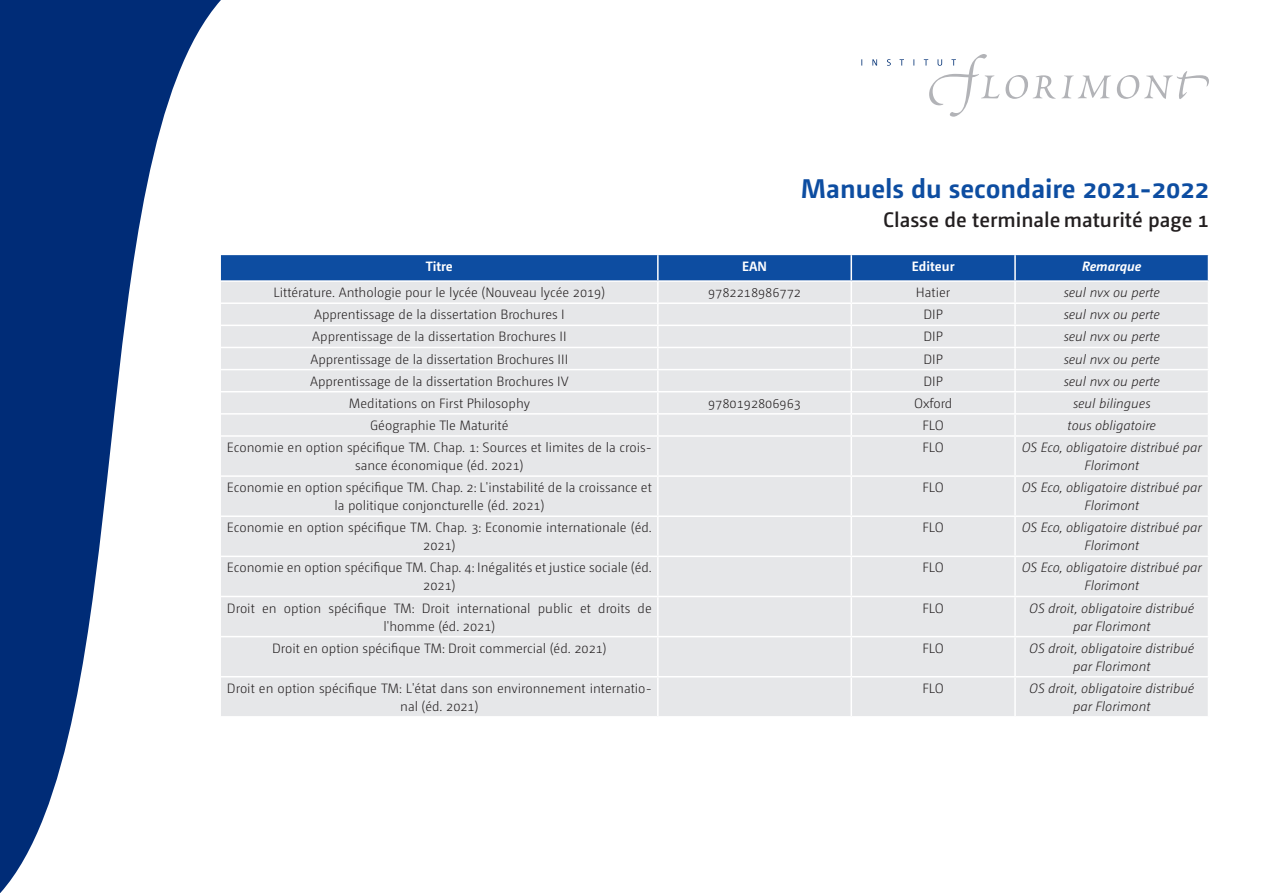
<style>
.page{position:relative;width:1263px;height:893px;background:#fff}
.page>*{position:absolute;margin:0;border:0;box-sizing:border-box;transform-origin:0 0}
.t1{font:700 27px "Camingo Dos Pro";color:#0d4da1}
.t2{font:600 21px "Camingo Dos Pro";color:#231f20}
.corps_de_texte_ok{font:300 13.5px/18px "Camingo Dos Pro";color:#231f20;text-align:center}
.corps_de_texte_ok-2{font:italic 300 13.5px/18px "Camingo Dos Pro";color:#231f20;text-align:center}
.corps_de_texte_ok-3{font:700 13.5px "Camingo Dos Pro";color:#fff}
.corps_de_texte_ok-4{font:italic 700 13.5px "Camingo Dos Pro";color:#fff}
</style>
<div class="page">
<svg style="left:861px;top:54px;width:348px;height:63px"></svg>
<svg style="left:0;top:0;width:221px;height:893px"></svg>
<div style="left:221px;top:437px;width:987px;height:279px;background:#e6e7e9"></div>
<svg style="left:221px;top:255px;width:988px;height:180px;background:#c9d2e0"></svg>
<hr style="left:657px;top:437px;width:2px;height:38px;background:#fff">
<hr style="left:850px;top:437px;width:2px;height:38px;background:#fff">
<hr style="left:1014px;top:437px;width:2px;height:38px;background:#fff">
<hr style="left:221px;top:475px;width:437px;height:2px;background:#fff">
<hr style="left:658px;top:475px;width:193px;height:2px;background:#fff">
<hr style="left:657px;top:477px;width:2px;height:38px;background:#fff">
<hr style="left:851px;top:475px;width:164px;height:2px;background:#fff">
<hr style="left:850px;top:477px;width:2px;height:38px;background:#fff">
<hr style="left:1015px;top:475px;width:194px;height:2px;background:#fff">
<hr style="left:1014px;top:477px;width:2px;height:38px;background:#fff">
<hr style="left:221px;top:515px;width:437px;height:2px;background:#fff">
<hr style="left:658px;top:515px;width:193px;height:2px;background:#fff">
<hr style="left:657px;top:517px;width:2px;height:39px;background:#fff">
<hr style="left:851px;top:515px;width:164px;height:2px;background:#fff">
<hr style="left:850px;top:517px;width:2px;height:39px;background:#fff">
<hr style="left:1015px;top:515px;width:194px;height:2px;background:#fff">
<hr style="left:1014px;top:517px;width:2px;height:39px;background:#fff">
<hr style="left:221px;top:556px;width:437px;height:1px;background:#fff">
<hr style="left:658px;top:556px;width:193px;height:1px;background:#fff">
<hr style="left:657px;top:557px;width:2px;height:39px;background:#fff">
<hr style="left:851px;top:556px;width:164px;height:1px;background:#fff">
<hr style="left:850px;top:557px;width:2px;height:39px;background:#fff">
<hr style="left:1015px;top:556px;width:194px;height:1px;background:#fff">
<hr style="left:1014px;top:557px;width:2px;height:39px;background:#fff">
<hr style="left:221px;top:596px;width:437px;height:1px;background:#fff">
<hr style="left:658px;top:596px;width:193px;height:1px;background:#fff">
<hr style="left:657px;top:597px;width:2px;height:39px;background:#fff">
<hr style="left:851px;top:596px;width:164px;height:1px;background:#fff">
<hr style="left:850px;top:597px;width:2px;height:39px;background:#fff">
<hr style="left:1015px;top:596px;width:194px;height:1px;background:#fff">
<hr style="left:1014px;top:597px;width:2px;height:39px;background:#fff">
<hr style="left:221px;top:636px;width:437px;height:1px;background:#fff">
<hr style="left:658px;top:636px;width:193px;height:1px;background:#fff">
<hr style="left:657px;top:637px;width:2px;height:39px;background:#fff">
<hr style="left:851px;top:636px;width:164px;height:1px;background:#fff">
<hr style="left:850px;top:637px;width:2px;height:39px;background:#fff">
<hr style="left:1015px;top:636px;width:194px;height:1px;background:#fff">
<hr style="left:1014px;top:637px;width:2px;height:39px;background:#fff">
<hr style="left:221px;top:676px;width:437px;height:1px;background:#fff">
<hr style="left:658px;top:676px;width:193px;height:1px;background:#fff">
<hr style="left:657px;top:677px;width:2px;height:39px;background:#fff">
<hr style="left:851px;top:676px;width:164px;height:1px;background:#fff">
<hr style="left:850px;top:677px;width:2px;height:39px;background:#fff">
<hr style="left:1015px;top:676px;width:194px;height:1px;background:#fff">
<hr style="left:1014px;top:677px;width:2px;height:39px;background:#fff">
<h1 class="t1" style="left:801px;top:172px;width:410px">Manuels du secondaire 2021-2022</h1>
<p class="t2" style="left:883px;top:207px;width:327px">Classe de terminale maturité page 1</p>
<p class="corps_de_texte_ok-3" style="left:426px;top:258px;width:29px">Titre</p>
<p class="corps_de_texte_ok-3" style="left:742px;top:258px;width:26px">EAN</p>
<p class="corps_de_texte_ok-3" style="left:912px;top:258px;width:44px">Editeur</p>
<p class="corps_de_texte_ok-4" style="left:1082px;top:258px;width:61px">Remarque</p>
<p class="corps_de_texte_ok" style="left:274px;top:284px;width:333px">Littérature. Anthologie pour le lycée (Nouveau lycée 2019)</p>
<p class="corps_de_texte_ok" style="left:708px;top:284px;width:95px">9782218986772</p>
<p class="corps_de_texte_ok" style="left:916px;top:284px;width:36px">Hatier</p>
<p class="corps_de_texte_ok-2" style="left:1064px;top:284px;width:98px">seul nvx ou perte</p>
<p class="corps_de_texte_ok" style="left:314px;top:306px;width:252px">Apprentissage de la dissertation Brochures I</p>
<p class="corps_de_texte_ok" style="left:923px;top:306px;width:21px">DIP</p>
<p class="corps_de_texte_ok-2" style="left:1064px;top:306px;width:98px">seul nvx ou perte</p>
<p class="corps_de_texte_ok" style="left:312px;top:328px;width:256px">Apprentissage de la dissertation Brochures II</p>
<p class="corps_de_texte_ok" style="left:923px;top:328px;width:21px">DIP</p>
<p class="corps_de_texte_ok-2" style="left:1064px;top:328px;width:98px">seul nvx ou perte</p>
<p class="corps_de_texte_ok" style="left:310px;top:350px;width:259px">Apprentissage de la dissertation Brochures III</p>
<p class="corps_de_texte_ok" style="left:923px;top:350px;width:21px">DIP</p>
<p class="corps_de_texte_ok-2" style="left:1064px;top:350px;width:98px">seul nvx ou perte</p>
<p class="corps_de_texte_ok" style="left:310px;top:372px;width:260px">Apprentissage de la dissertation Brochures IV</p>
<p class="corps_de_texte_ok" style="left:923px;top:372px;width:21px">DIP</p>
<p class="corps_de_texte_ok-2" style="left:1064px;top:372px;width:98px">seul nvx ou perte</p>
<p class="corps_de_texte_ok" style="left:349px;top:394px;width:183px">Meditations on First Philosophy</p>
<p class="corps_de_texte_ok" style="left:708px;top:394px;width:95px">9780192806963</p>
<p class="corps_de_texte_ok" style="left:914px;top:394px;width:40px">Oxford</p>
<p class="corps_de_texte_ok-2" style="left:1073px;top:394px;width:79px">seul bilingues</p>
<p class="corps_de_texte_ok" style="left:370px;top:416px;width:140px">Géographie Tle Maturité</p>
<p class="corps_de_texte_ok" style="left:922px;top:416px;width:23px">FLO</p>
<p class="corps_de_texte_ok-2" style="left:1068px;top:416px;width:90px">tous obligatoire</p>
<p class="corps_de_texte_ok" style="left:227px;top:438px;width:426px">Economie en option spécifique TM. Chap. 1: Sources et limites de la crois&shy;sance économique (éd. 2021)</p>
<p class="corps_de_texte_ok" style="left:922px;top:438px;width:23px">FLO</p>
<p class="corps_de_texte_ok-2" style="left:1022px;top:438px;width:181px">OS Eco, obligatoire distribué par<br>Florimont</p>
<p class="corps_de_texte_ok" style="left:227px;top:479px;width:426px">Economie en option spécifique TM. Chap. 2: L'instabilité de la croissance et la politique conjoncturelle (éd. 2021)</p>
<p class="corps_de_texte_ok" style="left:922px;top:479px;width:23px">FLO</p>
<p class="corps_de_texte_ok-2" style="left:1022px;top:479px;width:181px">OS Eco, obligatoire distribué par<br>Florimont</p>
<p class="corps_de_texte_ok" style="left:227px;top:519px;width:426px">Economie en option spécifique TM. Chap. 3: Economie internationale (éd.<br>2021)</p>
<p class="corps_de_texte_ok" style="left:922px;top:519px;width:23px">FLO</p>
<p class="corps_de_texte_ok-2" style="left:1022px;top:519px;width:181px">OS Eco, obligatoire distribué par<br>Florimont</p>
<p class="corps_de_texte_ok" style="left:227px;top:559px;width:426px">Economie en option spécifique TM. Chap. 4: Inégalités et justice sociale (éd.<br>2021)</p>
<p class="corps_de_texte_ok" style="left:922px;top:559px;width:23px">FLO</p>
<p class="corps_de_texte_ok-2" style="left:1022px;top:559px;width:181px">OS Eco, obligatoire distribué par<br>Florimont</p>
<p class="corps_de_texte_ok" style="left:227px;top:599px;width:426px">Droit en option spécifique TM: Droit international public et droits de l'homme (éd. 2021)</p>
<p class="corps_de_texte_ok" style="left:922px;top:599px;width:23px">FLO</p>
<p class="corps_de_texte_ok-2" style="left:1029px;top:599px;width:167px">OS droit, obligatoire distribué par Florimont</p>
<p class="corps_de_texte_ok" style="left:272px;top:639px;width:336px">Droit en option spécifique TM: Droit commercial (éd. 2021)</p>
<p class="corps_de_texte_ok" style="left:922px;top:639px;width:23px">FLO</p>
<p class="corps_de_texte_ok-2" style="left:1029px;top:639px;width:167px">OS droit, obligatoire distribué par Florimont</p>
<p class="corps_de_texte_ok" style="left:227px;top:679px;width:426px">Droit en option spécifique TM: L'état dans son environnement internatio&shy;nal (éd. 2021)</p>
<p class="corps_de_texte_ok" style="left:922px;top:679px;width:23px">FLO</p>
<p class="corps_de_texte_ok-2" style="left:1029px;top:679px;width:167px">OS droit, obligatoire distribué par Florimont</p>
</div>
